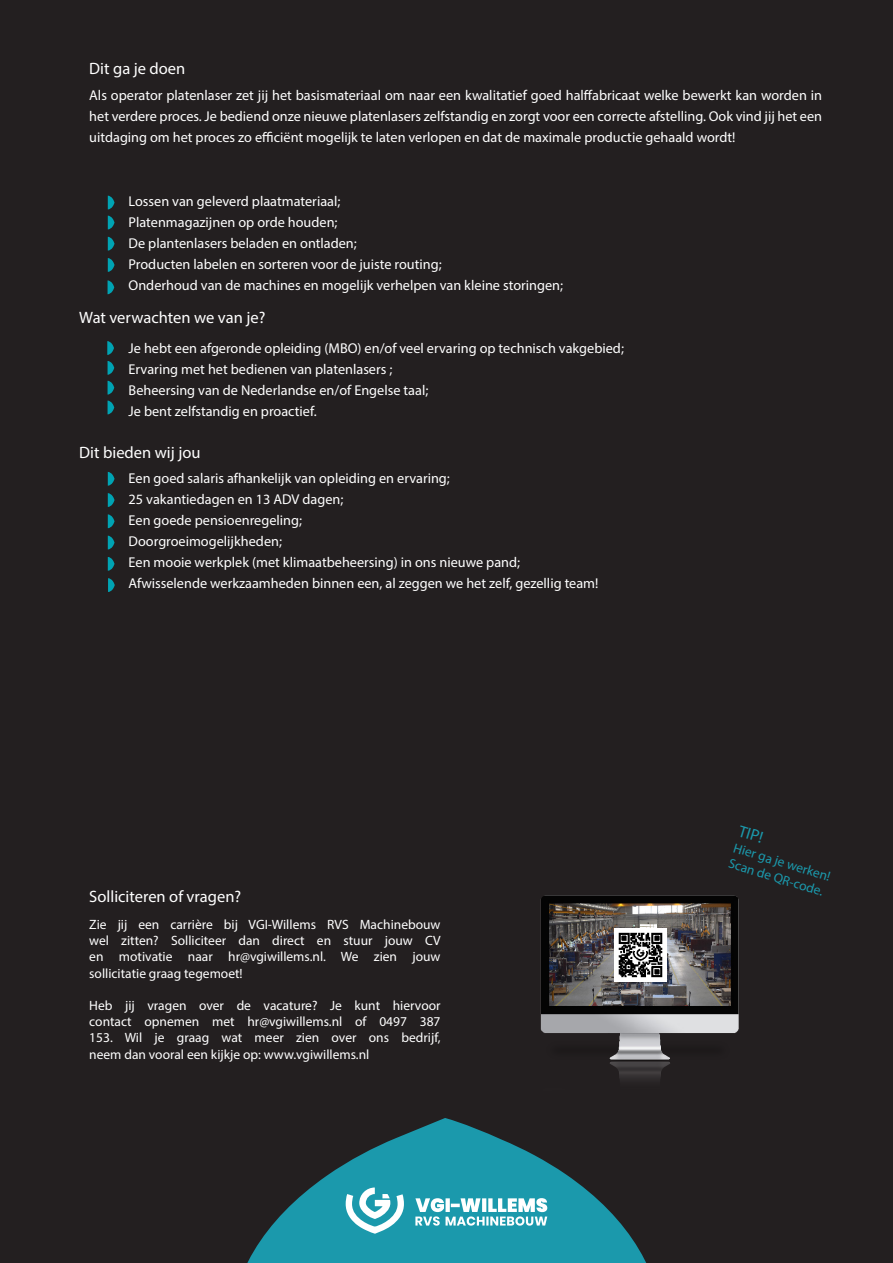
<style>
.page{position:relative;width:893px;height:1263px;background:#231f20}
.page>*{position:absolute;margin:0;border:0;box-sizing:border-box;transform-origin:0 0}
.t1{font:16.5px "Myriad Pro";color:#fff}
.t2{font:16.5px "Myriad Pro";color:#1b99ac}
.t3{font:14.25px/21px "Myriad Pro";color:#fff;text-align:justify}
.t4{font:13.5px/16.2px "Myriad Pro";color:#fff;text-align:justify}
.t5{font:13.5px/16.2px "Myriad Pro";color:#1b99ac}
</style>
<div class="page">
<svg style="left:247px;top:1118px;width:399px;height:145px"></svg>
<svg style="left:282px;top:1154px;width:327px;height:109px;background:#2e93a2"></svg>
<svg style="left:108px;top:361px;width:6px;height:14px"></svg>
<svg style="left:108px;top:381px;width:6px;height:14px"></svg>
<svg style="left:108px;top:401px;width:6px;height:13px"></svg>
<svg style="left:108px;top:472px;width:7px;height:14px"></svg>
<svg style="left:107px;top:341px;width:7px;height:14px"></svg>
<svg style="left:108px;top:196px;width:7px;height:13px"></svg>
<svg style="left:108px;top:216px;width:7px;height:13px"></svg>
<svg style="left:108px;top:237px;width:7px;height:14px"></svg>
<svg style="left:108px;top:258px;width:7px;height:14px"></svg>
<svg style="left:108px;top:280px;width:6px;height:14px"></svg>
<svg style="left:108px;top:493px;width:7px;height:14px"></svg>
<svg style="left:108px;top:514px;width:7px;height:14px"></svg>
<svg style="left:108px;top:536px;width:7px;height:13px"></svg>
<img style="left:540px;top:895px;width:199px;height:185px">
<img style="left:615px;top:929px;width:52px;height:52px">
<svg style="left:108px;top:557px;width:7px;height:14px"></svg>
<svg style="left:108px;top:578px;width:7px;height:14px"></svg>
<p class="t1" style="left:89px;top:58px;width:98px">Dit ga je doen</p>
<p class="t3" style="left:89px;top:84px;width:734px">Als operator platenlaser zet jij het basismateriaal om naar een kwalitatief goed halffabricaat welke bewerkt kan worden in het verdere proces. Je bediend onze nieuwe platenlasers zelfstandig en zorgt voor een correcte afstelling. Ook vind jij het een uitdaging om het proces zo efficiënt mogelijk te laten verlopen en dat de maximale productie gehaald wordt!</p>
<p class="t3" style="left:129px;top:191px;width:213px">Lossen van geleverd plaatmateriaal;</p>
<p class="t3" style="left:129px;top:212px;width:210px">Platenmagazijnen op orde houden;</p>
<p class="t3" style="left:129px;top:233px;width:230px">De plantenlasers beladen en ontladen;</p>
<p class="t3" style="left:129px;top:254px;width:315px">Producten labelen en sorteren voor de juiste routing;</p>
<p class="t3" style="left:129px;top:275px;width:436px">Onderhoud van de machines en mogelijk verhelpen van kleine storingen;</p>
<p class="t1" style="left:79px;top:307px;width:188px">Wat verwachten we van je?</p>
<p class="t3" style="left:129px;top:338px;width:497px">Je hebt een afgeronde opleiding (MBO) en/of veel ervaring op technisch vakgebied;</p>
<p class="t3" style="left:129px;top:359px;width:265px">Ervaring met het bedienen van platenlasers ;</p>
<p class="t3" style="left:129px;top:380px;width:301px">Beheersing van de Nederlandse en/of Engelse taal;</p>
<p class="t3" style="left:129px;top:401px;width:190px">Je bent zelfstandig en proactief.</p>
<p class="t1" style="left:79px;top:443px;width:123px">Dit bieden wij jou</p>
<p class="t3" style="left:129px;top:467px;width:323px">Een goed salaris afhankelijk van opleiding en ervaring;</p>
<p class="t3" style="left:129px;top:488px;width:216px">25 vakantiedagen en 13 ADV dagen;</p>
<p class="t3" style="left:129px;top:509px;width:175px">Een goede pensioenregeling;</p>
<p class="t3" style="left:129px;top:530px;width:155px">Doorgroeimogelijkheden;</p>
<p class="t3" style="left:129px;top:551px;width:393px">Een mooie werkplek (met klimaatbeheersing) in ons nieuwe pand;</p>
<p class="t3" style="left:129px;top:572px;width:471px">Afwisselende werkzaamheden binnen een, al zeggen we het zelf, gezellig team!</p>
<p class="t1" style="left:89px;top:886px;width:153px">Solliciteren of vragen?</p>
<p class="t4" style="left:89px;top:916px;width:353px">Zie jij een carrière bij VGI-Willems RVS Machinebouw wel zitten? Solliciteer dan direct en stuur jouw CV en motivatie naar hr@vgiwillems.nl. We zien jouw sollicitatie graag tegemoet!</p>
<p class="t4" style="left:89px;top:997px;width:353px">Heb jij vragen over de vacature? Je kunt hiervoor contact opnemen met hr@vgiwillems.nl of 0497 387<br>153. Wil je graag wat meer zien over ons bedrijf, neem dan vooral een kijkje op: www.vgiwillems.nl</p>
<p class="t2" style="left:742px;top:821px;width:26px;rotate:17deg">TIP!</p>
<p class="t5" style="left:736px;top:839px;width:102px;rotate:17deg">Hier ga je werken!<br>Scan de QR-code.</p>
</div>
